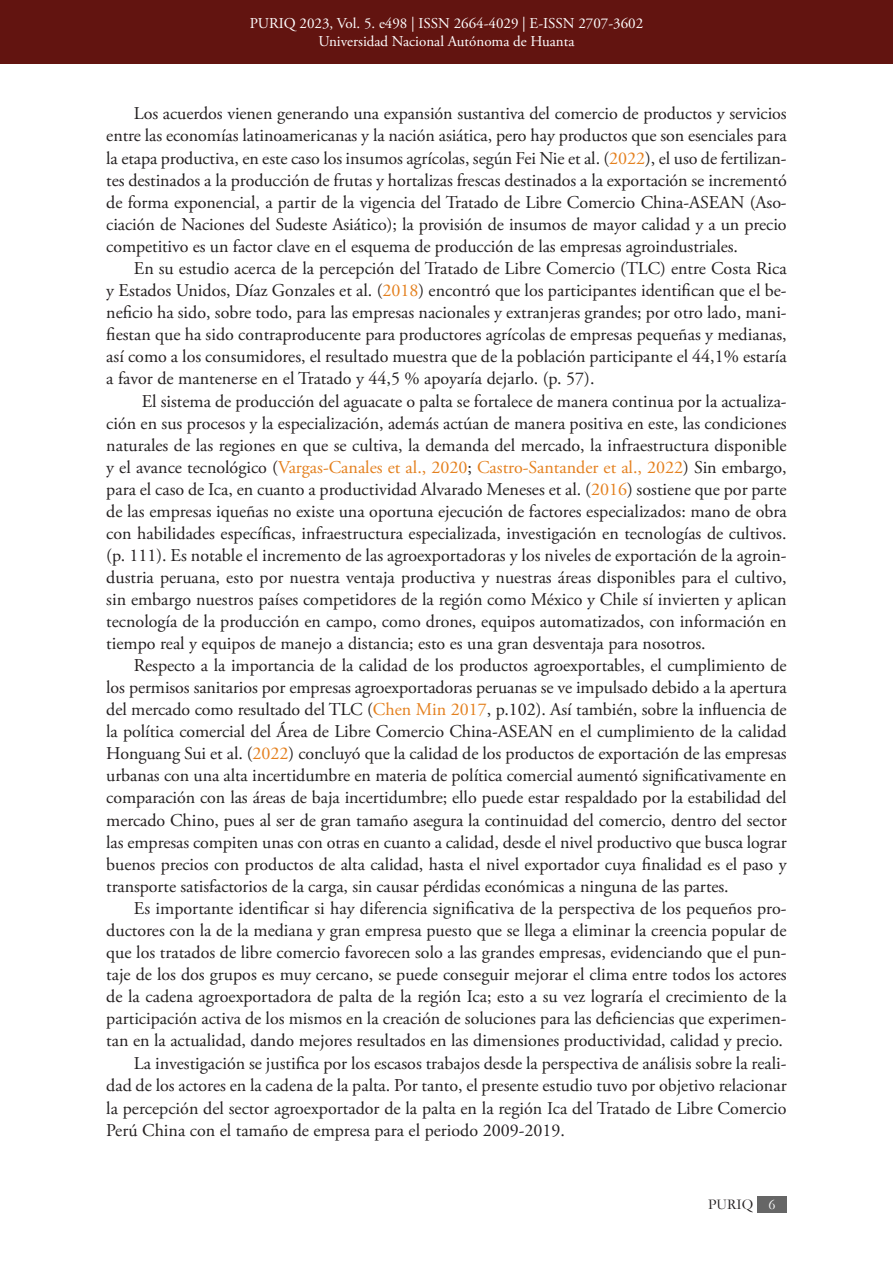
<style>
.page{position:relative;width:893px;height:1263px;background:#fff}
.page>*{position:absolute;margin:0;border:0;box-sizing:border-box;transform-origin:0 0}
.Parrafo_ES{font:18px/22px "Adobe Garamond Pro";color:#231f20;text-align:justify}
.t1{font:15px/18px "Adobe Garamond Pro";color:#fff;text-align:center}
.t2{font:15px "Garamond";color:#231f20}
.s1{color:#e4801e}
.s2{color:#fff}
</style>
<div class="page">
<div style="left:0;top:0;width:893px;height:64px;background:#621410"></div>
<div style="left:758px;top:1196px;width:29px;height:16px;background:#666"></div>
<p class="t1" style="left:250px;top:15px;width:395px">PURIQ 2023, Vol. 5. e498 | ISSN 2664-4029 | E-ISSN 2707-3602<br>Universidad Nacional Autónoma de Huanta</p>
<p class="Parrafo_ES" style="left:106px;top:103px;width:682px;text-indent:28px">Los acuerdos vienen generando una expansión sustantiva del comercio de productos y servicios entre las economías latinoamericanas y la nación asiática, pero hay productos que son esenciales para la etapa productiva, en este caso los insumos agrícolas, según Fei Nie et al. (<span class="s1">2022</span>), el uso de fertilizan&shy;tes destinados a la producción de frutas y hortalizas frescas destinados a la exportación se incrementó de forma exponencial, a partir de la vigencia del Tratado de Libre Comercio China-ASEAN (Aso&shy;ciación de Naciones del Sudeste Asiático); la provisión de insumos de mayor calidad y a un precio competitivo es un factor clave en el esquema de producción de las empresas agroindustriales.</p>
<p class="Parrafo_ES" style="left:106px;top:258px;width:682px;text-indent:28px">En su estudio acerca de la percepción del Tratado de Libre Comercio (TLC) entre Costa Rica y Estados Unidos, Díaz Gonzales et al. (<span class="s1">2018</span>) encontró que los participantes identifican que el be&shy;neficio ha sido, sobre todo, para las empresas nacionales y extranjeras grandes; por otro lado, mani&shy;fiestan que ha sido contraproducente para productores agrícolas de empresas pequeñas y medianas, así como a los consumidores, el resultado muestra que de la población participante el 44,1% estaría a favor de mantenerse en el Tratado y 44,5 % apoyaría dejarlo. (p. 57).</p>
<p class="Parrafo_ES" style="left:106px;top:390px;width:682px;text-indent:36px">El sistema de producción del aguacate o palta se fortalece de manera continua por la actualiza&shy;ción en sus procesos y la especialización, además actúan de manera positiva en este, las condiciones naturales de las regiones en que se cultiva, la demanda del mercado, la infraestructura disponible y el avance tecnológico (<span class="s1">Vargas-Canales et al., 2020</span>; <span class="s1">Castro-Santander et al., 2022</span>) Sin embargo, para el caso de Ica, en cuanto a productividad Alvarado Meneses et al. (<span class="s1">2016</span>) sostiene que por parte de las empresas iqueñas no existe una oportuna ejecución de factores especializados: mano de obra con habilidades específicas, infraestructura especializada, investigación en tecnologías de cultivos. (p. 111). Es notable el incremento de las agroexportadoras y los niveles de exportación de la agroin&shy;dustria peruana, esto por nuestra ventaja productiva y nuestras áreas disponibles para el cultivo, sin embargo nuestros países competidores de la región como México y Chile sí invierten y aplican tecnología de la producción en campo, como drones, equipos automatizados, con información en tiempo real y equipos de manejo a distancia; esto es una gran desventaja para nosotros.</p>
<p class="Parrafo_ES" style="left:106px;top:655px;width:682px;text-indent:28px">Respecto a la importancia de la calidad de los productos agroexportables, el cumplimiento de los permisos sanitarios por empresas agroexportadoras peruanas se ve impulsado debido a la apertura del mercado como resultado del TLC (<span class="s1">Chen Min 2017</span>, p.102). Así también, sobre la influencia de la política comercial del Área de Libre Comercio China-ASEAN en el cumplimiento de la calidad Honguang Sui et al. (<span class="s1">2022</span>) concluyó que la calidad de los productos de exportación de las empresas urbanas con una alta incertidumbre en materia de política comercial aumentó significativamente en comparación con las áreas de baja incertidumbre; ello puede estar respaldado por la estabilidad del mercado Chino, pues al ser de gran tamaño asegura la continuidad del comercio, dentro del sector las empresas compiten unas con otras en cuanto a calidad, desde el nivel productivo que busca lograr buenos precios con productos de alta calidad, hasta el nivel exportador cuya finalidad es el paso y transporte satisfactorios de la carga, sin causar pérdidas económicas a ninguna de las partes.</p>
<p class="Parrafo_ES" style="left:106px;top:897px;width:682px;text-indent:28px">Es importante identificar si hay diferencia significativa de la perspectiva de los pequeños pro&shy;ductores con la de la mediana y gran empresa puesto que se llega a eliminar la creencia popular de que los tratados de libre comercio favorecen solo a las grandes empresas, evidenciando que el pun&shy;taje de los dos grupos es muy cercano, se puede conseguir mejorar el clima entre todos los actores de la cadena agroexportadora de palta de la región Ica; esto a su vez lograría el crecimiento de la participación activa de los mismos en la creación de soluciones para las deficiencias que experimen&shy;tan en la actualidad, dando mejores resultados en las dimensiones productividad, calidad y precio.</p>
<p class="Parrafo_ES" style="left:106px;top:1053px;width:682px;line-height:22.5px;text-indent:28px">La investigación se justifica por los escasos trabajos desde la perspectiva de análisis sobre la reali&shy;dad de los actores en la cadena de la palta. Por tanto, el presente estudio tuvo por objetivo relacionar la percepción del sector agroexportador de la palta en la región Ica del Tratado de Libre Comercio Perú China con el tamaño de empresa para el periodo 2009-2019.</p>
<p class="t2" style="left:708px;top:1194px;width:69px">PURIQ <span class="s2">6</span></p>
</div>
